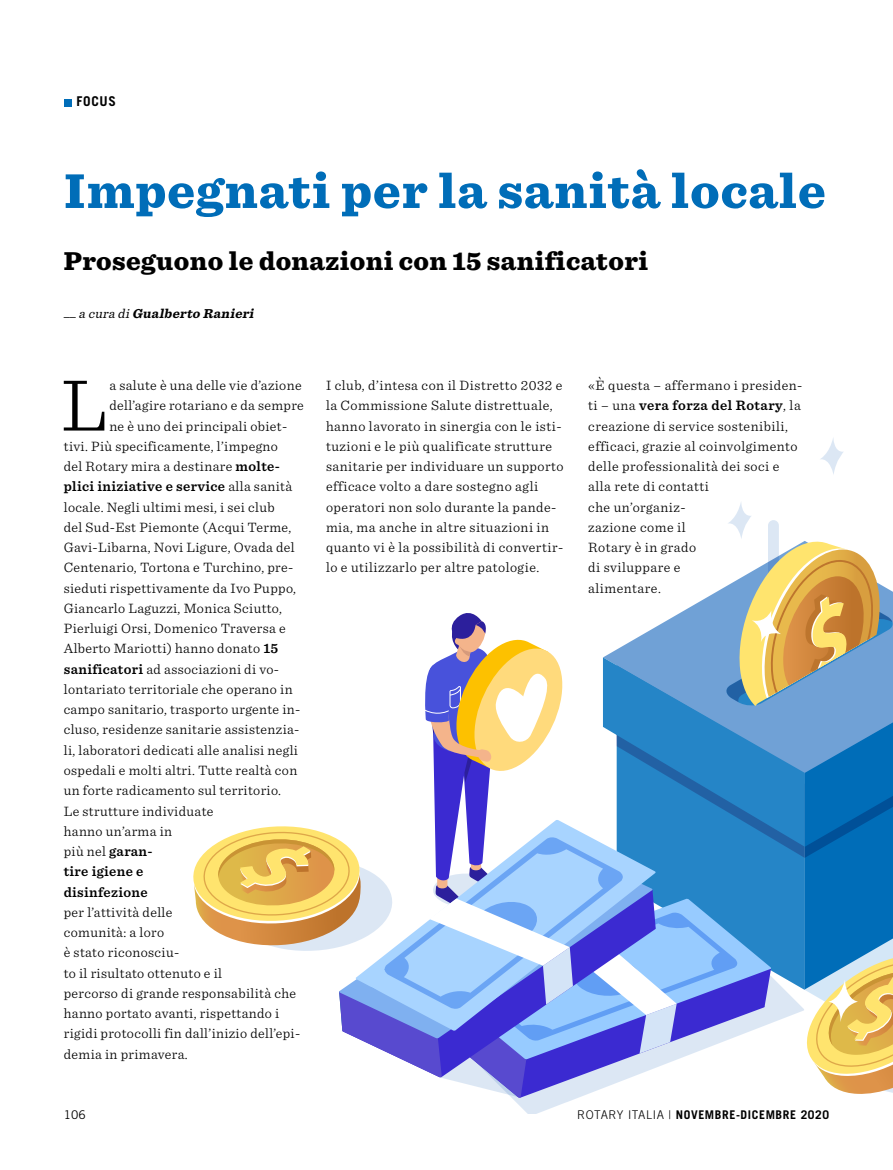
<style>
.page{position:relative;width:893px;height:1170px;background:#fff}
.page>*{position:absolute;margin:0;border:0;box-sizing:border-box;transform-origin:0 0}
.t1{font:300 76.8px "Sentinel";color:#000}
.t2{font:900 51px "Sentinel";letter-spacing:.02em;color:#006db8}
.t3{font:900 27px "Sentinel";letter-spacing:.015em;color:#000}
.t4{font:300 14.25px/20.2px "Sentinel";letter-spacing:.025em;color:#000}
.t5{font:600 14.25px "Sentinel";letter-spacing:.025em;color:#000}
.t6{font:italic 700 13.5px "Sentinel";color:#000}
.t7{font:700 13.5px "Trade Gothic";letter-spacing:.05em;color:#000}
.t8{font:700 12px "Trade Gothic";letter-spacing:.05em;color:#000}
.t9{font:12px "Trade Gothic";color:#000}
.s1{font-weight:400}
.s2{font-weight:600}
.s3{font-weight:300}
</style>
<div class="page">
<svg style="left:820px;top:438px;width:23px;height:36px"></svg>
<svg style="left:511px;top:1097px;width:69px;height:16px"></svg>
<svg style="left:193px;top:503px;width:700px;height:594px"></svg>
<div style="left:64px;top:99px;width:7px;height:7px;background:#006db8"></div>
<p class="t7" style="left:77px;top:93px;width:41px">FOCUS</p>
<h2 class="t2" style="left:64px;top:150px;width:763px">Impegnati per la sanità locale</h2>
<h3 class="t3" style="left:64px;top:239px;width:586px">Proseguono le donazioni con 15 sanificatori</h3>
<p class="t6" style="left:64px;top:303px;width:195px"><span class="s1">__a cura di</span>Gualberto Ranieri</p>
<h1 class="t1" style="left:61px;top:347px;width:48px">L</h1>
<p class="t4" style="left:109px;top:374px;width:194px">a salute è una delle vie d’azione</p>
<p class="t4" style="left:109px;top:394px;width:196px">dell’agire rotariano e da sempre</p>
<p class="t4" style="left:109px;top:414px;width:179px">ne è uno dei principali obiet-</p>
<p class="t4" style="left:64px;top:435px;width:216px">tivi. Più specificamente, l’impegno</p>
<p class="t4" style="left:64px;top:455px;width:218px">del Rotary mira a destinare <span class="s2">molte-</span></p>
<p class="t5" style="left:64px;top:475px;width:230px">plici iniziative e service <span class="s3">alla sanità</span></p>
<p class="t4" style="left:64px;top:495px;width:212px">locale. Negli ultimi mesi, i sei club</p>
<p class="t4" style="left:64px;top:516px;width:229px">del Sud-Est Piemonte (Acqui Terme,</p>
<p class="t4" style="left:64px;top:536px;width:232px">Gavi-Libarna, Novi Ligure, Ovada del</p>
<p class="t4" style="left:64px;top:556px;width:231px">Centenario, Tortona e Turchino, pre-</p>
<p class="t4" style="left:64px;top:576px;width:234px">sieduti rispettivamente da Ivo Puppo,</p>
<p class="t4" style="left:64px;top:597px;width:220px">Giancarlo Laguzzi, Monica Sciutto,</p>
<p class="t4" style="left:64px;top:617px;width:223px">Pierluigi Orsi, Domenico Traversa e</p>
<p class="t4" style="left:64px;top:637px;width:216px">Alberto Mariotti) hanno donato <span class="s2">15</span></p>
<p class="t4" style="left:64px;top:657px;width:217px"><span class="s2">sanificatori</span> ad associazioni di vo-</p>
<p class="t4" style="left:64px;top:678px;width:230px">lontariato territoriale che operano in</p>
<p class="t4" style="left:64px;top:698px;width:238px">campo sanitario, trasporto urgente in-</p>
<p class="t4" style="left:64px;top:718px;width:237px">cluso, residenze sanitarie assistenzia-</p>
<p class="t4" style="left:64px;top:738px;width:236px">li, laboratori dedicati alle analisi negli</p>
<p class="t4" style="left:64px;top:759px;width:235px">ospedali e molti altri. Tutte realtà con</p>
<p class="t4" style="left:64px;top:779px;width:219px">un forte radicamento sul territorio.</p>
<p class="t4" style="left:64px;top:799px;width:151px">Le strutture individuate</p>
<p class="t4" style="left:64px;top:819px;width:110px">hanno un’arma in</p>
<p class="t4" style="left:64px;top:840px;width:90px">più nel <span class="s2">garan-</span></p>
<p class="t5" style="left:64px;top:860px;width:81px">tire igiene e</p>
<p class="t5" style="left:64px;top:880px;width:85px">disinfezione</p>
<p class="t4" style="left:64px;top:900px;width:238px">per l’attività delle<br>comunità: a loro<br>è stato riconosciu-<br>to il risultato ottenuto e il<br>percorso di grande responsabilità che hanno portato avanti, rispettando i rigidi protocolli fin dall’inizio dell’epi&shy;demia in primavera.</p>
<p class="t4" style="left:326px;top:374px;width:239px">I club, d’intesa con il Distretto 2032 e la Commissione Salute distrettuale, hanno lavorato in sinergia con le isti&shy;tuzioni e le più qualificate strutture sanitarie per individuare un supporto efficace volto a dare sostegno agli operatori non solo durante la pande&shy;mia, ma anche in altre situazioni in quanto vi è la possibilità di convertir&shy;lo e utilizzarlo per altre patologie.</p>
<p class="t4" style="left:588px;top:374px;width:216px">«È questa – affermano i presiden&shy;ti – una <span class="s2">vera forza del Rotary</span>, la creazione di service sostenibili, efficaci, grazie al coinvolgimento delle professionalità dei soci e alla rete di contatti<br>che un’organiz-<br>zazione come il<br>Rotary è in grado<br>di sviluppare e<br>alimentare.</p>
<p class="t9" style="left:64px;top:1107px;width:23px">106</p>
<p class="t8" style="left:577px;top:1107px;width:254px"><span class="s3">ROTARY ITALIA |</span> NOVEMBRE-DICEMBRE 2020</p>
</div>
